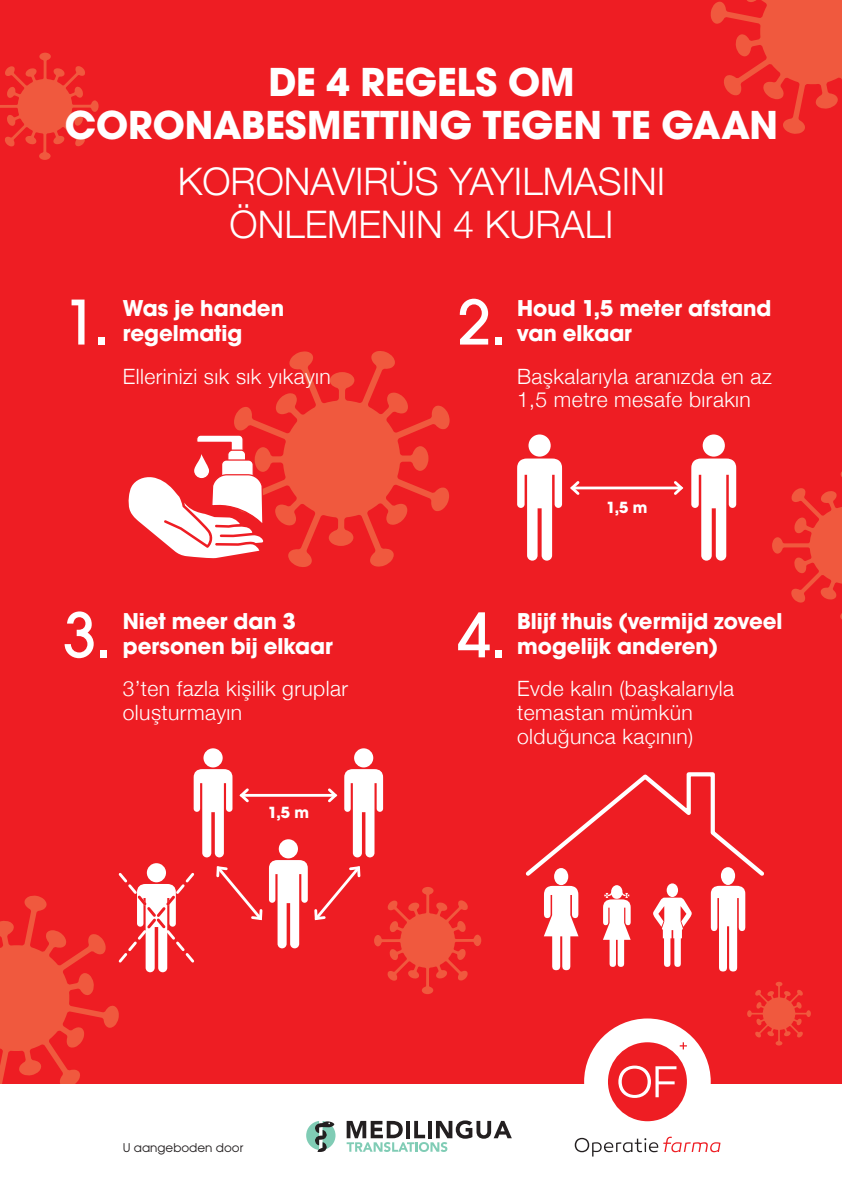
<style>
.page{position:relative;width:842px;height:1191px;background:#fff}
.page>*{position:absolute;margin:0;border:0;box-sizing:border-box;transform-origin:0 0}
.t1{font:500 67.4px "Avant Gard";color:#fff}
.t2{font:700 42.2px/42.6px "Avant Gard";color:#fff;text-align:center}
.t3{font:300 37.9px/42.6px "Helvetica Neue";color:#fff;text-align:center}
.t4{font:700 23.9px/25.3px "Avant Gard";color:#fff}
.t5{font:300 21.1px/23.9px "Helvetica Neue";letter-spacing:.02em;color:#fff}
.t6{font:700 16.9px "Avant Gard";color:#fff}
.t7{font:11.9px "Avant Garde";color:#231f20}
</style>
<div class="page">
<div style="left:0;top:0;width:842px;height:1085px;background:#ee1d23"></div>
<svg style="left:234px;top:351px;width:216px;height:216px"></svg>
<svg style="left:747px;top:981px;width:64px;height:64px"></svg>
<svg style="left:772px;top:471px;width:70px;height:149px"></svg>
<svg style="left:711px;top:0;width:131px;height:134px"></svg>
<svg style="left:0;top:53px;width:99px;height:107px"></svg>
<svg style="left:128px;top:434px;width:136px;height:133px"></svg>
<svg style="left:517px;top:458px;width:45px;height:102px"></svg>
<div style="left:528px;top:434px;width:23px;height:22px;background:#fff;border-radius:50%"></div>
<svg style="left:691px;top:458px;width:45px;height:102px"></svg>
<div style="left:703px;top:434px;width:22px;height:22px;background:#fff;border-radius:50%"></div>
<hr style="left:572px;top:486px;width:109px;height:3px;background:#fff">
<svg style="left:570px;top:481px;width:12px;height:14px"></svg>
<svg style="left:671px;top:481px;width:13px;height:14px"></svg>
<div style="left:203px;top:748px;width:20px;height:19px;background:#fff;border-radius:50%"></div>
<div style="left:354px;top:748px;width:19px;height:19px;background:#fff;border-radius:50%"></div>
<svg style="left:0;top:769px;width:481px;height:315px"></svg>
<div style="left:0;top:1084px;width:842px;height:107px;background:#fff"></div>
<div style="left:584px;top:1018px;width:127px;height:127px;background:#fff;border-radius:50%"></div>
<svg style="left:575px;top:1136px;width:145px;height:20px"></svg>
<svg style="left:608px;top:1042px;width:79px;height:79px"></svg>
<svg style="left:306px;top:1121px;width:29px;height:31px"></svg>
<svg style="left:347px;top:1120px;width:165px;height:32px"></svg>
<svg style="left:525px;top:772px;width:239px;height:104px"></svg>
<h2 class="t2" style="left:65px;top:60px;width:715px">DE 4 REGELS OM<br>CORONABESMETTING TEGEN TE GAAN</h2>
<h3 class="t3" style="left:178px;top:158px;width:489px">KORONAVIRÜS YAYILMASINI<br>ÖNLEMENIN 4 KURALI</h3>
<h1 class="t1" style="left:63px;top:283px;width:47px">1.</h1>
<p class="t4" style="left:123px;top:295px;width:163px">Was je handen regelmatig</p>
<p class="t5" style="left:123px;top:362px;width:210px">Ellerinizi sık sık yıkayın</p>
<h1 class="t1" style="left:63px;top:596px;width:50px">3.</h1>
<p class="t4" style="left:123px;top:608px;width:212px">Niet meer dan 3 personen bij elkaar</p>
<p class="t5" style="left:123px;top:675px;width:227px">3’ten fazla kişilik gruplar oluşturmayın</p>
<p class="t6" style="left:268px;top:801px;width:43px">1,5 m</p>
<h1 class="t1" style="left:457px;top:283px;width:50px">2.</h1>
<p class="t4" style="left:517px;top:295px;width:256px">Houd 1,5 meter afstand van elkaar</p>
<p class="t5" style="left:517px;top:362px;width:256px">Başkalarıyla aranızda en az<br>1,5 metre mesafe bırakın</p>
<p class="t6" style="left:606px;top:497px;width:43px">1,5 m</p>
<h1 class="t1" style="left:457px;top:596px;width:50px">4.</h1>
<p class="t4" style="left:517px;top:608px;width:267px">Blijf thuis (vermijd zoveel mogelijk anderen)</p>
<p class="t5" style="left:517px;top:675px;width:218px">Evde kalın (başkalarıyla temastan mümkün olduğunca kaçının)</p>
<p class="t7" style="left:123px;top:1140px;width:122px">U aangeboden door</p>
</div>
